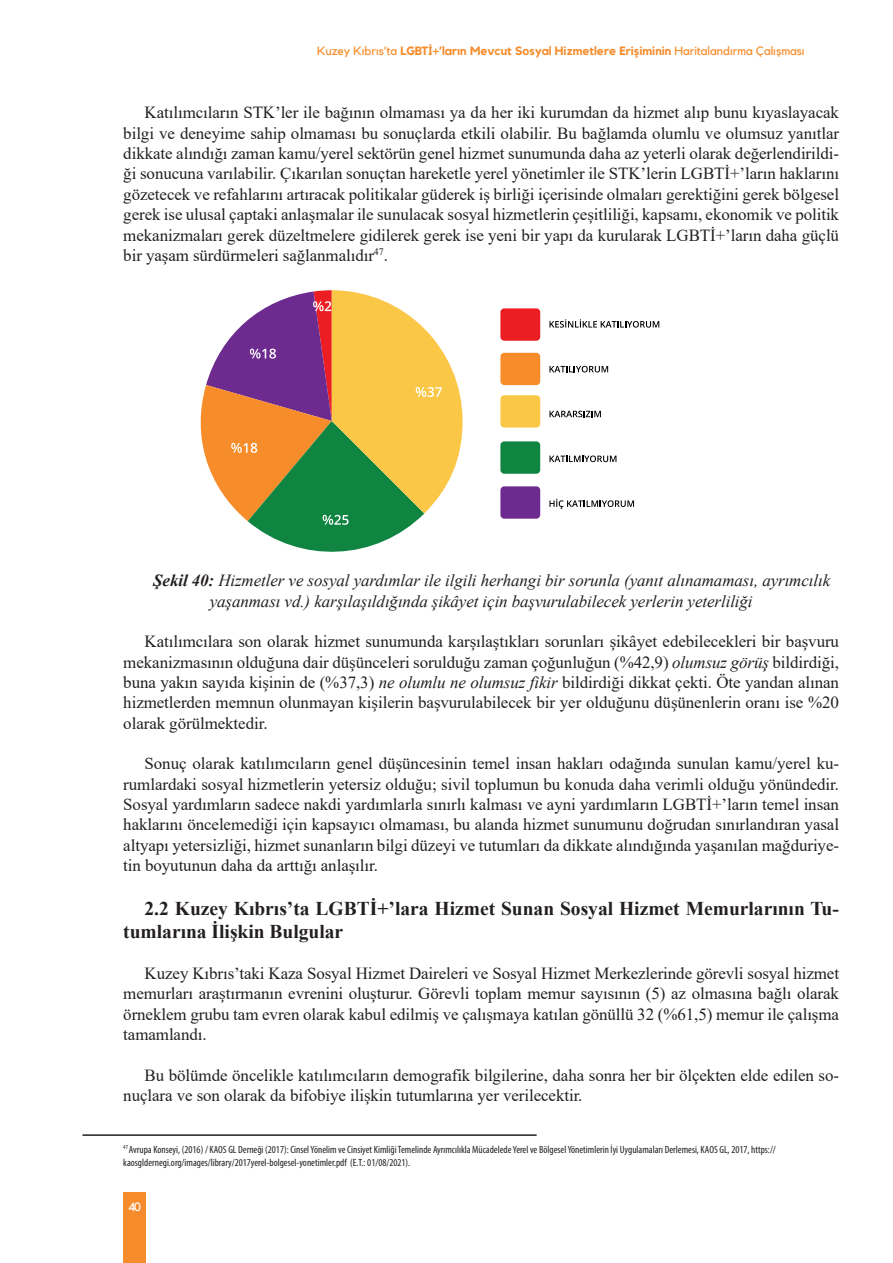
<style>
.page{position:relative;width:893px;height:1263px;background:#fff}
.page>*{position:absolute;margin:0;border:0;box-sizing:border-box;transform-origin:0 0}
.t1{font:700 19.5px/23.4px "Times New Roman";color:#231f20}
.t2{font:16.95px/20.4px "Times New Roman";letter-spacing:-.005em;color:#231f20;text-align:justify}
.t3{font:italic 16.95px/20.4px "Times New Roman";letter-spacing:-.005em;color:#231f20}
.t4{font:700 12px "Kollektif";color:#f68c2b}
.t5{font:12px "Kollektif";color:#fff}
.t6{font:condensed 10.5px/12.6px "Myriad Pro";color:#231f20}
.s1{font-weight:400}
.s2{font-weight:700}
.s3{font-style:italic}
</style>
<div class="page">
<div style="left:123px;top:1192px;width:23px;height:71px;background:#f68c2b"></div>
<hr style="left:82px;top:1134px;width:455px;height:2px;background:#231f20">
<div style="left:500px;top:308px;width:40px;height:33px;background:#ec1e23;border-radius:4px"></div>
<div style="left:500px;top:395px;width:40px;height:33px;background:#fac747;border-radius:4px"></div>
<div style="left:500px;top:441px;width:40px;height:33px;background:#0f8541;border-radius:4px"></div>
<div style="left:500px;top:353px;width:40px;height:32px;background:#f68d2a;border-radius:4px"></div>
<div style="left:500px;top:486px;width:40px;height:33px;background:#6d2b90;border-radius:4px"></div>
<svg style="left:200px;top:290px;width:263px;height:262px"></svg>
<svg style="left:549px;top:319px;width:110px;height:9px"></svg>
<svg style="left:549px;top:366px;width:59px;height:6px"></svg>
<svg style="left:549px;top:411px;width:52px;height:6px"></svg>
<svg style="left:549px;top:455px;width:67px;height:7px"></svg>
<svg style="left:549px;top:499px;width:85px;height:10px"></svg>
<p class="t4" style="left:317px;top:44px;width:489px"><span class="s1">Kuzey Kıbrıs’ta</span> LGBTİ+’ların Mevcut Sosyal Hizmetlere Erişiminin <span class="s1">Haritalandırma Çalışması</span></p>
<p class="t2" style="left:123px;top:102px;width:717px;text-indent:21px">Katılımcıların STK’ler ile bağının olmaması ya da her iki kurumdan da hizmet alıp bunu kıyaslayacak bilgi ve deneyime sahip olmaması bu sonuçlarda etkili olabilir. Bu bağlamda olumlu ve olumsuz yanıtlar dikkate alındığı zaman kamu/yerel sektörün genel hizmet sunumunda daha az yeterli olarak değerlendirildi&shy;ği sonucuna varılabilir. Çıkarılan sonuçtan hareketle yerel yönetimler ile STK’lerin LGBTİ+’ların haklarını gözetecek ve refahlarını artıracak politikalar güderek iş birliği içerisinde olmaları gerektiğini gerek bölgesel gerek ise ulusal çaptaki anlaşmalar ile sunulacak sosyal hizmetlerin çeşitliliği, kapsamı, ekonomik ve politik mekanizmaları gerek düzeltmelere gidilerek gerek ise yeni bir yapı da kurularak LGBTİ+’ların daha güçlü bir yaşam sürdürmeleri sağlanmalıdır<sup>47</sup>.</p>
<p class="t3" style="left:210px;top:570px;width:622px;text-indent:-56px"><span class="s2">Şekil 40:</span> Hizmetler ve sosyal yardımlar ile ilgili herhangi bir sorunla (yanıt alınamaması, ayrımcılık yaşanması vd.) karşılaşıldığında şikâyet için başvurulabilecek yerlerin yeterliliği</p>
<p class="t2" style="left:123px;top:631px;width:717px;text-indent:21px">Katılımcılara son olarak hizmet sunumunda karşılaştıkları sorunları şikâyet edebilecekleri bir başvuru mekanizmasının olduğuna dair düşünceleri sorulduğu zaman çoğunluğun (%42,9) <span class="s3">olumsuz görüş</span> bildirdiği, buna yakın sayıda kişinin de (%37,3) <span class="s3">ne olumlu ne olumsuz fikir</span> bildirdiği dikkat çekti. Öte yandan alınan hizmetlerden memnun olunmayan kişilerin başvurulabilecek bir yer olduğunu düşünenlerin oranı ise %20 olarak görülmektedir.</p>
<p class="t2" style="left:123px;top:753px;width:717px;text-indent:21px">Sonuç olarak katılımcıların genel düşüncesinin temel insan hakları odağında sunulan kamu/yerel ku&shy;rumlardaki sosyal hizmetlerin yetersiz olduğu; sivil toplumun bu konuda daha verimli olduğu yönündedir.<br>Sosyal yardımların sadece nakdi yardımlarla sınırlı kalması ve ayni yardımların LGBTİ+’ların temel insan haklarını öncelemediği için kapsayıcı olmaması, bu alanda hizmet sunumunu doğrudan sınırlandıran yasal altyapı yetersizliği, hizmet sunanların bilgi düzeyi ve tutumları da dikkate alındığında yaşanılan mağduriye&shy;tin boyutunun daha da arttığı anlaşılır.</p>
<p class="t1" style="left:123px;top:896px;width:717px;text-indent:21px">2.2 Kuzey Kıbrıs’ta LGBTİ+’lara Hizmet Sunan Sosyal Hizmet Memurlarının Tu&shy;tumlarına İlişkin Bulgular</p>
<p class="t2" style="left:123px;top:962px;width:717px;text-indent:21px">Kuzey Kıbrıs’taki Kaza Sosyal Hizmet Daireleri ve Sosyal Hizmet Merkezlerinde görevli sosyal hizmet memurları araştırmanın evrenini oluşturur. Görevli toplam memur sayısının (5) az olmasına bağlı olarak örneklem grubu tam evren olarak kabul edilmiş ve çalışmaya katılan gönüllü 32 (%61,5) memur ile çalışma tamamlandı.</p>
<p class="t2" style="left:123px;top:1064px;width:717px;text-indent:21px">Bu bölümde öncelikle katılımcıların demografik bilgilerine, daha sonra her bir ölçekten elde edilen so&shy;nuçlara ve son olarak da bifobiye ilişkin tutumlarına yer verilecektir.</p>
<p class="t6" style="left:123px;top:1143px;width:654px"><sup>47</sup> Avrupa Konseyi, (2016) / KAOS GL Derneği (2017): Cinsel Yönelim ve Cinsiyet Kimliği Temelinde Ayrımcılıkla Mücadelede Yerel ve Bölgesel Yönetimlerin İyi Uygulamaları Derlemesi, KAOS GL, 2017, https:// kaosgldernegi.org/images/library/2017yerel-bolgesel-yonetimler.pdf (E.T.: 01/08/2021).</p>
<p class="t5" style="left:128px;top:1200px;width:15px">40</p>
</div>
